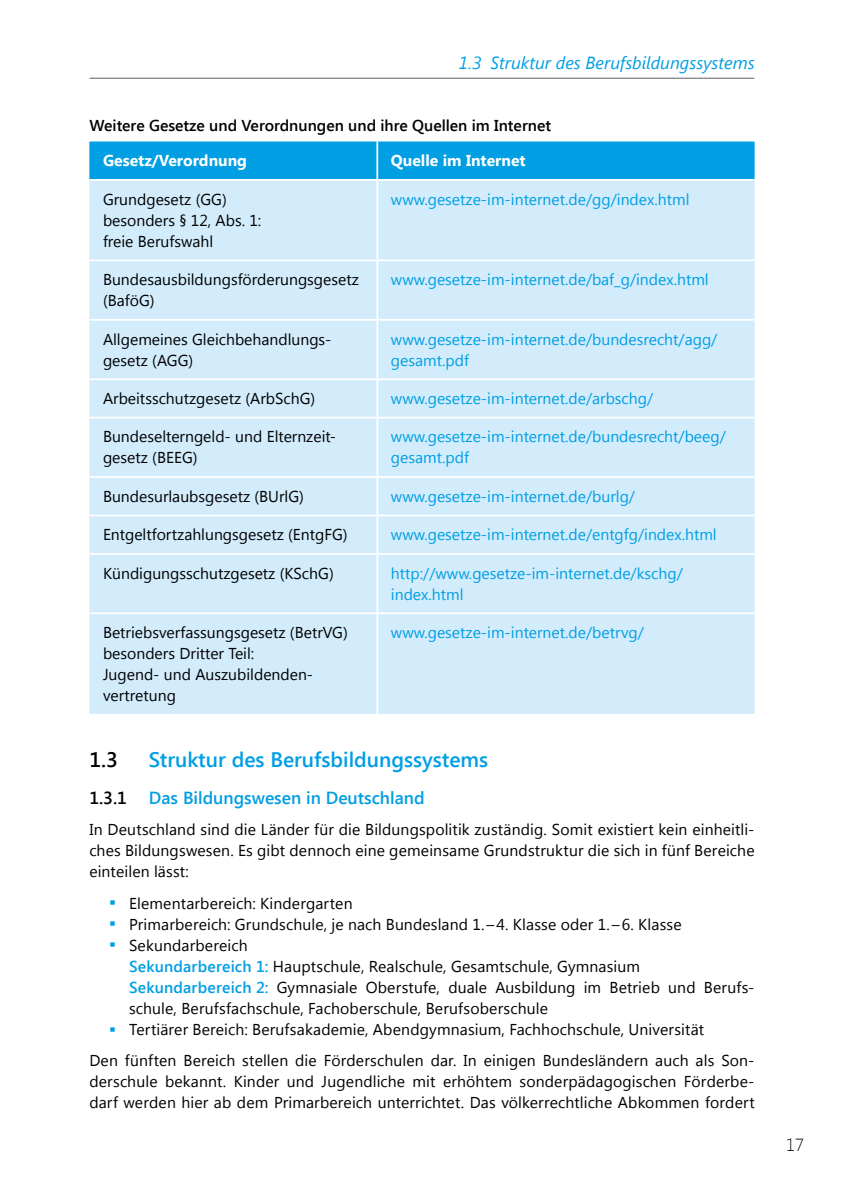
<style>
.page{position:relative;width:844px;height:1191px;background:#fff}
.page>*{position:absolute;margin:0;border:0;box-sizing:border-box;transform-origin:0 0}
.t1{font:600 21px "Segoe UI";color:#009ee3}
.t2{font:600 21px "Segoe UI";color:#000}
.t3{font:italic 17.5px "Segoe UI";color:#009ee3}
.t4{font:600 17.5px "Segoe UI";color:#009ee3}
.t5{font:600 17.5px "Segoe UI";color:#000}
.t6{font:300 17.5px "Segoe UI";color:#000}
.t7{font:15.75px/21px "Segoe UI";letter-spacing:.005em;color:#000}
.t8{font:15.75px/21px "Segoe UI";color:#009ee3}
.t9{font:600 15.75px "Segoe UI";color:#000}
.t10{font:700 15.75px "Segoe UI";color:#fff}
.s1{font-size:19.6px;color:#009ee3}
.s2{font-weight:600;color:#009ee3}
</style>
<div class="page">
<hr style="left:90px;top:78px;width:663px;height:1px;background:#868686">
<div style="left:89px;top:141px;width:665px;height:38px;background:#009ee3"></div>
<div style="left:89px;top:181px;width:665px;height:533px;background:#d3ecfc"></div>
<hr style="left:89px;top:259px;width:288px;height:2px;background:#fff">
<hr style="left:377px;top:259px;width:377px;height:2px;background:#fff">
<hr style="left:89px;top:319px;width:288px;height:2px;background:#fff">
<hr style="left:377px;top:319px;width:377px;height:2px;background:#fff">
<hr style="left:89px;top:378px;width:288px;height:2px;background:#fff">
<hr style="left:377px;top:378px;width:377px;height:2px;background:#fff">
<hr style="left:89px;top:417px;width:288px;height:1px;background:#fff">
<hr style="left:377px;top:417px;width:377px;height:1px;background:#fff">
<hr style="left:89px;top:476px;width:288px;height:2px;background:#fff">
<hr style="left:377px;top:476px;width:377px;height:2px;background:#fff">
<hr style="left:89px;top:514px;width:288px;height:2px;background:#fff">
<hr style="left:377px;top:514px;width:377px;height:2px;background:#fff">
<hr style="left:89px;top:553px;width:288px;height:2px;background:#fff">
<hr style="left:377px;top:553px;width:377px;height:2px;background:#fff">
<hr style="left:89px;top:612px;width:288px;height:2px;background:#fff">
<hr style="left:377px;top:612px;width:377px;height:2px;background:#fff">
<hr style="left:376px;top:141px;width:2px;height:38px;background:#fff">
<hr style="left:376px;top:181px;width:2px;height:78px;background:#fff">
<hr style="left:376px;top:261px;width:2px;height:58px;background:#fff">
<hr style="left:376px;top:321px;width:2px;height:57px;background:#fff">
<hr style="left:376px;top:380px;width:2px;height:37px;background:#fff">
<hr style="left:376px;top:418px;width:2px;height:58px;background:#fff">
<hr style="left:376px;top:478px;width:2px;height:36px;background:#fff">
<hr style="left:376px;top:516px;width:2px;height:37px;background:#fff">
<hr style="left:376px;top:555px;width:2px;height:57px;background:#fff">
<hr style="left:376px;top:614px;width:2px;height:100px;background:#fff">
<p class="t3" style="left:459px;top:56px;width:297px">1.3 Struktur des Berufsbildungssystems</p>
<p class="t9" style="left:89px;top:119px;width:463px">Weitere Gesetze und Verordnungen und ihre Quellen im Internet</p>
<p class="t10" style="left:103px;top:154px;width:145px">Gesetz/Verordnung</p>
<p class="t10" style="left:391px;top:154px;width:136px">Quelle im Internet</p>
<p class="t7" style="left:103px;top:190px;width:160px">Grundgesetz (GG) besonders § 12, Abs. 1: freie Berufswahl</p>
<p class="t8" style="left:391px;top:190px;width:300px">www.gesetze-im-internet.de/gg/index.html</p>
<p class="t7" style="left:103px;top:270px;width:257px">Bundesausbildungsförderungsgesetz (BaföG)</p>
<p class="t8" style="left:391px;top:270px;width:319px">www.gesetze-im-internet.de/baf_g/index.html</p>
<p class="t7" style="left:103px;top:330px;width:228px">Allgemeines Gleichbehandlungs&shy;gesetz (AGG)</p>
<p class="t8" style="left:391px;top:330px;width:328px">www.gesetze-im-internet.de/bundesrecht/agg/ gesamt.pdf</p>
<p class="t7" style="left:103px;top:389px;width:214px">Arbeitsschutzgesetz (ArbSchG)</p>
<p class="t8" style="left:391px;top:389px;width:264px">www.gesetze-im-internet.de/arbschg/</p>
<p class="t7" style="left:103px;top:428px;width:232px">Bundeselterngeld- und Elternzeit&shy;gesetz (BEEG)</p>
<p class="t8" style="left:391px;top:428px;width:336px">www.gesetze-im-internet.de/bundesrecht/beeg/ gesamt.pdf</p>
<p class="t7" style="left:103px;top:487px;width:202px">Bundesurlaubsgesetz (BUrlG)</p>
<p class="t8" style="left:391px;top:487px;width:245px">www.gesetze-im-internet.de/burlg/</p>
<p class="t7" style="left:103px;top:525px;width:246px">Entgeltfortzahlungsgesetz (EntgFG)</p>
<p class="t8" style="left:391px;top:525px;width:327px">www.gesetze-im-internet.de/entgfg/index.html</p>
<p class="t7" style="left:103px;top:564px;width:232px">Kündigungsschutzgesetz (KSchG)</p>
<p class="t8" style="left:391px;top:564px;width:293px">http://www.gesetze-im-internet.de/kschg/ index.html</p>
<p class="t7" style="left:103px;top:623px;width:246px">Betriebsverfassungsgesetz (BetrVG) besonders Dritter Teil:<br>Jugend- und Auszubildenden&shy;vertretung</p>
<p class="t8" style="left:391px;top:623px;width:254px">www.gesetze-im-internet.de/betrvg/</p>
<h1 class="t2" style="left:89px;top:751px;width:30px">1.3</h1>
<h1 class="t1" style="left:149px;top:751px;width:341px">Struktur des Berufsbildungssystems</h1>
<p class="t5" style="left:89px;top:790px;width:39px">1.3.1</p>
<p class="t4" style="left:149px;top:790px;width:277px">Das Bildungswesen in Deutschland</p>
<p class="t7" style="left:89px;top:820px;width:666px;text-align:justify">In Deutschland sind die Länder für die Bildungspolitik zuständig. Somit existiert kein einheitli&shy;ches Bildungswesen. Es gibt dennoch eine gemeinsame Grundstruktur die sich in fünf Bereiche einteilen lässt:</p>
<p class="t7" style="left:109px;top:894px;width:245px"><span class="s1">▪</span> Elementarbereich: Kindergarten</p>
<p class="t7" style="left:109px;top:912px;width:574px"><span class="s1">▪</span> Primarbereich: Grundschule, je nach Bundesland 1. – 4. Klasse oder 1. – 6. Klasse</p>
<p class="t7" style="left:129px;top:936px;width:627px;text-indent:-20px"><span class="s1">▪</span> Sekundarbereich<br><span class="s2">Sekundarbereich 1:</span> Hauptschule, Realschule, Gesamtschule, Gymnasium <span class="s2">Sekundarbereich 2:</span> Gymnasiale Oberstufe, duale Ausbildung im Betrieb und Berufs&shy;schule, Berufsfachschule, Fachoberschule, Berufsoberschule</p>
<p class="t7" style="left:89px;top:1014px;width:666px;line-height:31.5px;text-indent:20px"><span class="s1">▪</span> Tertiärer Bereich: Berufsakademie, Abendgymnasium, Fachhochschule, Universität<br>Den fünften Bereich stellen die Förderschulen dar. In einigen Bundesländern auch als Son-</p>
<p class="t7" style="left:89px;top:1072px;width:666px">derschule bekannt. Kinder und Jugendliche mit erhöhtem sonderpädagogischen Förderbe&shy;darf werden hier ab dem Primarbereich unterrichtet. Das völkerrechtliche Abkommen fordert</p>
<p class="t6" style="left:786px;top:1135px;width:20px">17</p>
</div>
